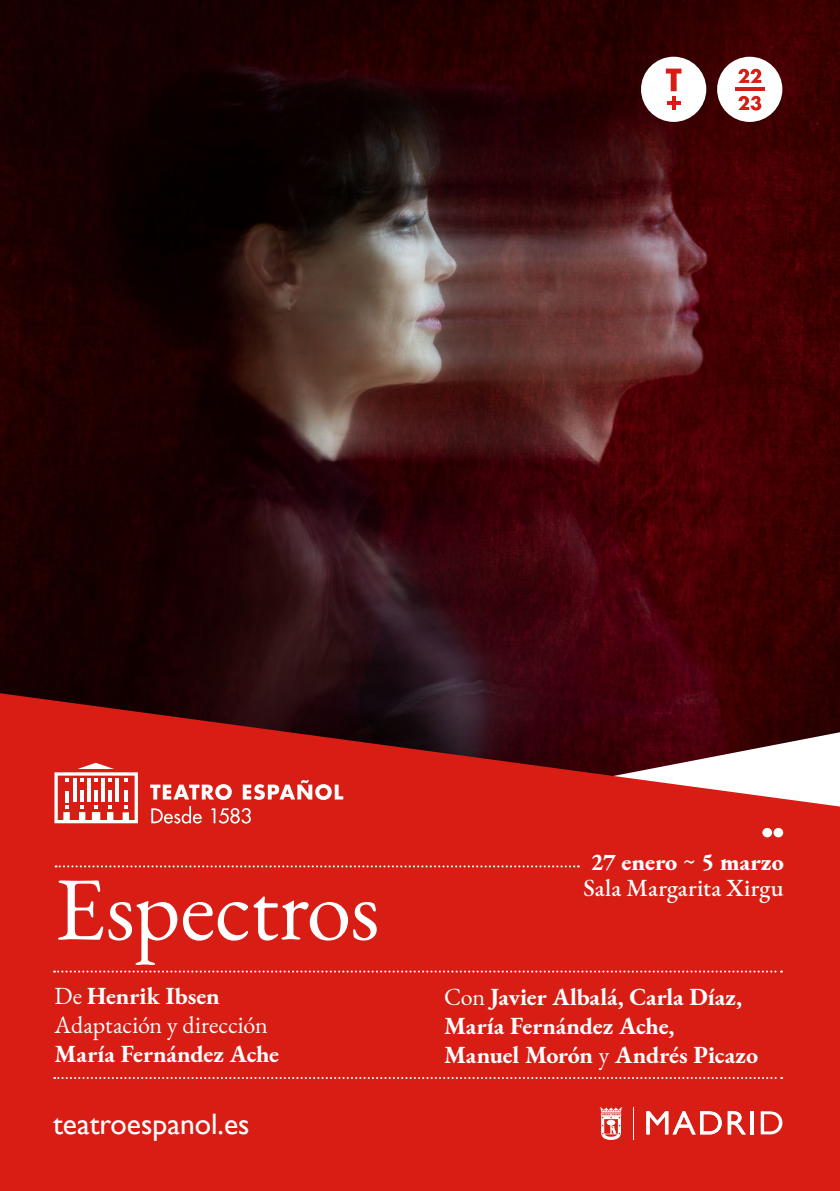
<style>
.page{position:relative;width:840px;height:1191px;background:#fff}
.page>*{position:absolute;margin:0;border:0;box-sizing:border-box;transform-origin:0 0}
.t1{font:90px "EB Garamond";letter-spacing:-.01em;color:#fff}
.t2{font:29.6px "Gill Sans";color:#fff}
.t3{font:700 24px/28.8px "EB Garamond";letter-spacing:-.005em;color:#fff}
.t4{font:24px/28.8px "EB Garamond";letter-spacing:-.005em;color:#fff}
.t5{font:500 24px/26px "EB Garamond";letter-spacing:.01em;color:#fff}
.s1{font-weight:700}
.s2{font-weight:800}
.s3{font-weight:400}
</style>
<div class="page">
<img style="left:0;top:0;width:839px;height:693px">
<svg style="left:0;top:693px;width:839px;height:498px;background:#c81f18"></svg>
<hr style="left:633px;top:1107px;width:1px;height:32px;background:#fff">
<svg style="left:646px;top:1111px;width:75px;height:23px"></svg>
<svg style="left:727px;top:1111px;width:18px;height:23px"></svg>
<svg style="left:749px;top:1111px;width:4px;height:23px"></svg>
<svg style="left:760px;top:1111px;width:22px;height:23px"></svg>
<svg style="left:599px;top:1107px;width:23px;height:33px"></svg>
<svg style="left:54px;top:970px;width:727px;height:2px"></svg>
<svg style="left:54px;top:1077px;width:727px;height:2px"></svg>
<svg style="left:56px;top:865px;width:522px;height:2px"></svg>
<div style="left:773px;top:828px;width:9px;height:9px;background:#fff;border-radius:50%"></div>
<div style="left:762px;top:828px;width:9px;height:9px;background:#fff;border-radius:50%"></div>
<div style="left:716px;top:57px;width:66px;height:65px;background:#fff;border-radius:50%"></div>
<hr style="left:734px;top:87px;width:30px;height:4px;background:#d81d14">
<div style="left:640px;top:57px;width:66px;height:65px;background:#fff;border-radius:50%"></div>
<svg style="left:665px;top:69px;width:16px;height:22px"></svg>
<svg style="left:672px;top:96px;width:3px;height:14px"></svg>
<hr style="left:666px;top:101px;width:14px;height:4px;background:#d81d14">
<svg style="left:738px;top:96px;width:22px;height:14px"></svg>
<svg style="left:738px;top:69px;width:23px;height:14px"></svg>
<svg style="left:54px;top:763px;width:84px;height:60px"></svg>
<svg style="left:151px;top:806px;width:100px;height:17px;background:#e25851"></svg>
<svg style="left:150px;top:780px;width:193px;height:20px"></svg>
<h1 class="t1" style="left:55px;top:850px;width:326px">Espectros</h1>
<p class="t4" style="left:55px;top:982px;width:214px">De <span class="s1">Henrik Ibsen<br></span>Adaptación y dirección</p>
<p class="t3" style="left:55px;top:1039px;width:226px">María Fernández Ache</p>
<p class="t2" style="left:53px;top:1106px;width:198px">teatroespanol.es</p>
<p class="t5" style="left:583px;top:849px;width:202px"><span class="s2">27 enero</span> ~ <span class="s2">5 marzo<br></span>Sala Margarita Xirgu</p>
<p class="t3" style="left:444px;top:982px;width:315px"><span class="s3">Con</span> Javier Albalá, Carla Díaz,<br>María Fernández Ache,<br>Manuel Morón <span class="s3">y</span> Andrés Picazo</p>
</div>
